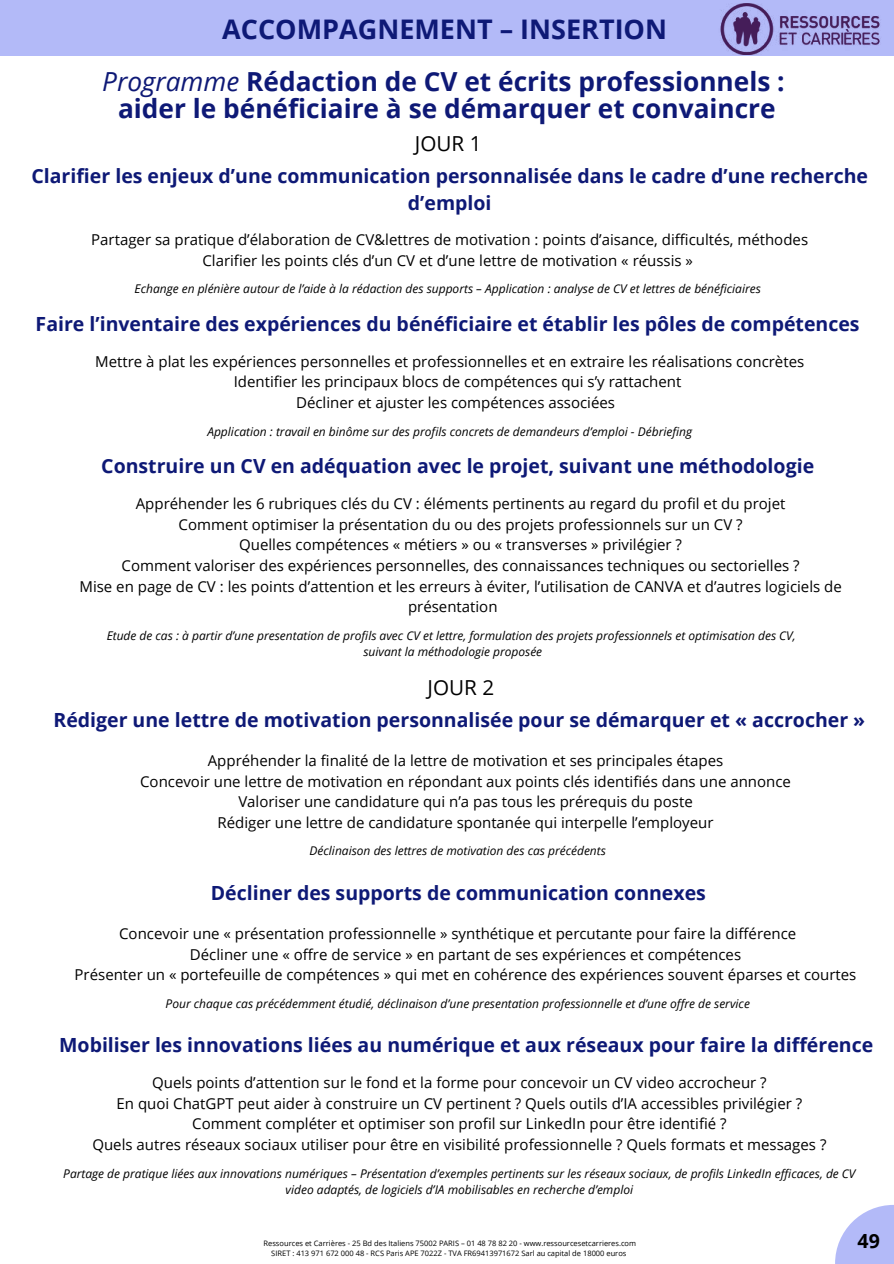
<style>
.page{position:relative;width:894px;height:1264px;background:#fff}
.page>*{position:absolute;margin:0;border:0;box-sizing:border-box;transform-origin:0 0}
.t1{font:700 27px "Open Sans";color:#0e1976}
.t2{font:700 26.25px/27px "Open Sans";color:#0e1976;text-align:center}
.t3{font:20.7px "Open Sans";color:#000}
.t4{font:700 19.5px/27px "Open Sans";color:#0e1976;text-align:center}
.t5{font:700 19.5px "Open Sans";color:#000}
.t6{font:15px/20.5px "Open Sans";color:#000;text-align:center}
.t7{font:italic 12px/16.2px "Open Sans";color:#000;text-align:center}
.t8{font:7.5px/10.1px "Open Sans";color:#000;text-align:center}
.s1{font-weight:400;font-style:italic}
</style>
<div class="page">
<div style="left:0;top:0;width:893px;height:55px;background:#b3baf8"></div>
<img style="left:720px;top:3px;width:160px;height:52px">
<svg style="left:835px;top:1205px;width:58px;height:58px;fill:#b3baf8"></svg>
<h1 class="t1" style="left:222px;top:10px;width:446px">ACCOMPAGNEMENT – INSERTION</h1>
<h2 class="t2" style="left:102px;top:67px;width:683px"><span class="s1">Programme</span> Rédaction de CV et écrits professionnels : aider le bénéficiaire à se démarquer et convaincre</h2>
<h3 class="t3" style="left:415px;top:129px;width:68px">JOUR 1</h3>
<h3 class="t4" style="left:31px;top:162px;width:837px">Clarifier les enjeux d’une communication personnalisée dans le cadre d’une recherche d’emploi</h3>
<p class="t6" style="left:91px;top:229px;width:718px">Partager sa pratique d’élaboration de CV&amp;lettres de motivation : points d’aisance, difficultés, méthodes<br>Clarifier les points clés d’un CV et d’une lettre de motivation « réussis »</p>
<p class="t7" style="left:134px;top:280px;width:627px">Echange en plénière autour de l’aide à la rédaction des supports – Application : analyse de CV et lettres de bénéficiaires</p>
<h3 class="t4" style="left:36px;top:310px;width:825px">Faire l’inventaire des expériences du bénéficiaire et établir les pôles de compétences</h3>
<p class="t6" style="left:95px;top:351px;width:710px">Mettre à plat les expériences personnelles et professionnelles et en extraire les réalisations concrètes</p>
<p class="t6" style="left:234px;top:371px;width:449px">Identifier les principaux blocs de compétences qui s’y rattachent</p>
<p class="t6" style="left:296px;top:392px;width:320px">Décliner et ajuster les compétences associées</p>
<p class="t7" style="left:207px;top:423px;width:486px">Application : travail en binôme sur des profils concrets de demandeurs d’emploi - Débriefing</p>
<h3 class="t4" style="left:101px;top:452px;width:714px">Construire un CV en adéquation avec le projet, suivant une méthodologie</h3>
<p class="t6" style="left:136px;top:493px;width:651px">Appréhender les 6 rubriques clés du CV : éléments pertinents au regard du profil et du projet</p>
<p class="t6" style="left:178px;top:513px;width:565px">Comment optimiser la présentation du ou des projets professionnels sur un CV ?</p>
<p class="t6" style="left:239px;top:534px;width:444px">Quelles compétences « métiers » ou « transverses » privilégier ?</p>
<p class="t6" style="left:121px;top:555px;width:679px">Comment valoriser des expériences personnelles, des connaissances techniques ou sectorielles ?</p>
<p class="t6" style="left:79px;top:575px;width:763px">Mise en page de CV : les points d’attention et les erreurs à éviter, l’utilisation de CANVA et d’autres logiciels de</p>
<p class="t6" style="left:408px;top:596px;width:91px">présentation</p>
<p class="t7" style="left:107px;top:627px;width:690px">Etude de cas : à partir d’une presentation de profils avec CV et lettre, formulation des projets professionnels et optimisation des CV, suivant la méthodologie proposée</p>
<h3 class="t3" style="left:427px;top:673px;width:68px">JOUR 2</h3>
<h3 class="t4" style="left:53px;top:705px;width:813px">Rédiger une lettre de motivation personnalisée pour se démarquer et « accrocher »</h3>
<p class="t6" style="left:140px;top:750px;width:652px">Appréhender la finalité de la lettre de motivation et ses principales étapes<br>Concevoir une lettre de motivation en répondant aux points clés identifiés dans une annonce Valoriser une candidature qui n’a pas tous les prérequis du poste<br>Rédiger une lettre de candidature spontanée qui interpelle l’employeur</p>
<p class="t7" style="left:309px;top:842px;width:298px">Déclinaison des lettres de motivation des cas précédents</p>
<h3 class="t4" style="left:211px;top:878px;width:496px">Décliner des supports de communication connexes</h3>
<p class="t6" style="left:119px;top:923px;width:678px">Concevoir une « présentation professionnelle » synthétique et percutante pour faire la différence</p>
<p class="t6" style="left:190px;top:943px;width:552px">Décliner une « offre de service » en partant de ses expériences et compétences</p>
<p class="t6" style="left:75px;top:964px;width:783px">Présenter un « portefeuille de compétences » qui met en cohérence des expériences souvent éparses et courtes</p>
<p class="t7" style="left:165px;top:995px;width:585px">Pour chaque cas précédemment étudié, déclinaison d’une presentation professionnelle et d’une offre de service</p>
<h3 class="t4" style="left:59px;top:1031px;width:815px">Mobiliser les innovations liées au numérique et aux réseaux pour faire la différence</h3>
<p class="t6" style="left:92px;top:1072px;width:735px">Quels points d’attention sur le fond et la forme pour concevoir un CV video accrocheur ?<br>En quoi ChatGPT peut aider à construire un CV pertinent ? Quels outils d’IA accessibles privilégier ?<br>Comment compléter et optimiser son profil sur LinkedIn pour être identifié ?<br>Quels autres réseaux sociaux utiliser pour être en visibilité professionnelle ? Quels formats et messages ?</p>
<p class="t7" style="left:63px;top:1164px;width:793px">Partage de pratique liées aux innovations numériques – Présentation d’exemples pertinents sur les réseaux sociaux, de profils LinkedIn efficaces, de CV video adaptés, de logiciels d’IA mobilisables en recherche d’emploi</p>
<p class="t8" style="left:263px;top:1238px;width:374px">Ressources et Carrières - 25 Bd des Italiens 75002 PARIS – 01 48 78 82 20 - www.ressourcesetcarrieres.com<br>SIRET : 413 971 672 000 48 - RCS Paris APE 7022Z - TVA FR69413971672 Sarl au capital de 18000 euros</p>
<h3 class="t5" style="left:857px;top:1226px;width:24px">49</h3>
</div>
